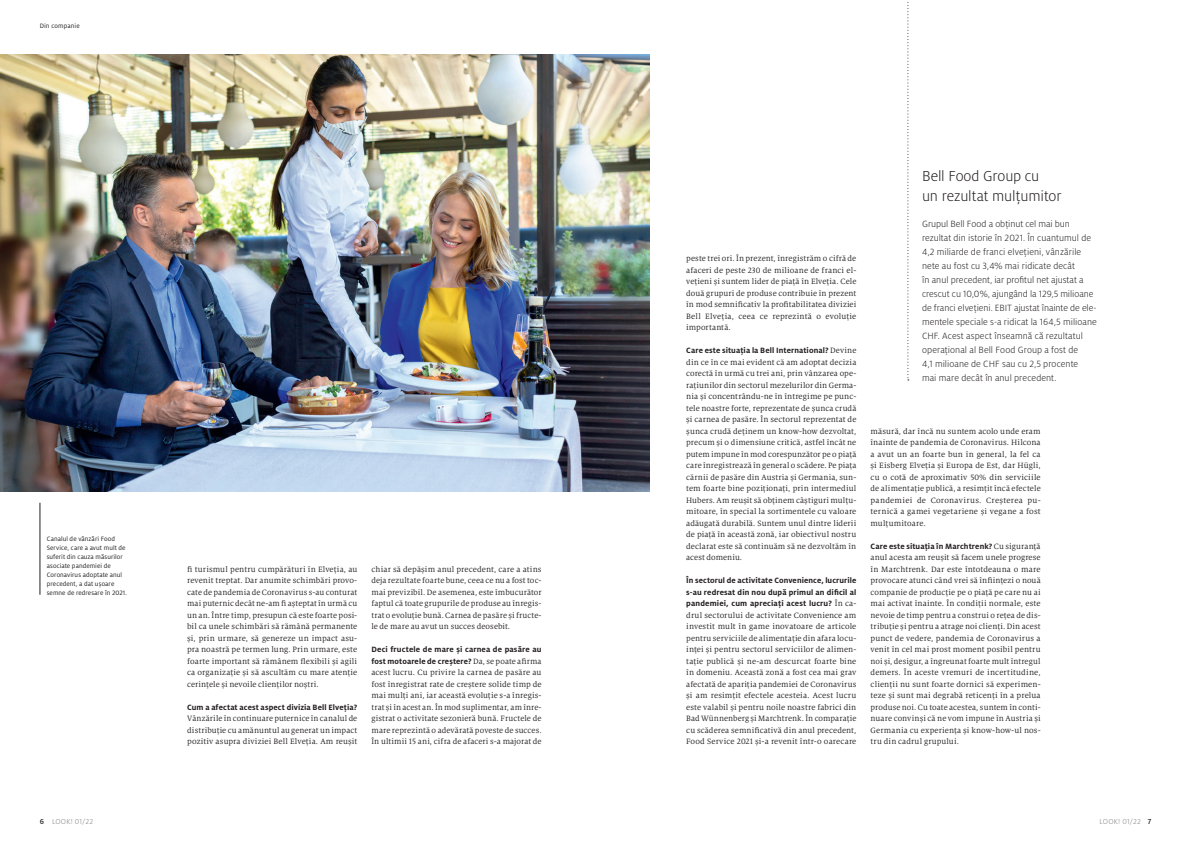
<style>
.page{position:relative;width:1191px;height:842px;background:#fff}
.page>*{position:absolute;margin:0;border:0;box-sizing:border-box;transform-origin:0 0}
.t1{font:300 16px/20px "Milo Pro";letter-spacing:-.01em;color:#231f20}
.t2{font:300 10px/14px "Milo Pro";color:#231f20}
.t3{font:8.5px/11.5px "Milo Serif Pro";letter-spacing:.015em;color:#231f20;text-align:justify}
.t4{font:700 8.5px/11.5px "Milo Pro";letter-spacing:.015em;color:#231f20}
.t5{font:300 8px "Milo Pro";letter-spacing:.025em;color:#808285}
.t6{font:7px/9px "Milo Pro";letter-spacing:.01em;color:#231f20}
.s1{font-family:"Milo Serif Pro";font-weight:400}
.s2{font-weight:500;color:#231f20}
</style>
<div class="page">
<img style="left:0;top:55px;width:649px;height:436px">
<hr style="left:40px;top:503px;width:1px;height:92px;background:#231f20">
<svg style="left:907px;top:2px;width:2px;height:378px"></svg>
<p class="t6" style="left:40px;top:22px;width:42px">Din companie</p>
<p class="t6" style="left:47px;top:534px;width:82px">Canalul de vânzări Food<br>Service, care a avut mult de suferit din cauza măsurilor asociate pandemiei de<br>Coronavirus adoptate anul precedent, a dat ușoare semne de redresare în 2021.</p>
<p class="t3" style="left:187px;top:563px;width:172px">fi turismul pentru cumpărături în Elveția, au revenit treptat. Dar anumite schimbări provo&shy;cate de pandemia de Coronavirus s-au conturat mai puternic decât ne-am fi așteptat în urmă cu un an. Între timp, presupun că este foarte posi&shy;bil ca unele schimbări să rămână permanente și, prin urmare, să genereze un impact asu&shy;pra noastră pe termen lung. Prin urmare, este foarte important să rămânem flexibili și agili ca organizație și să ascultăm cu mare atenție cerințele și nevoile clienților noștri.</p>
<p class="t4" style="left:187px;top:701px;width:172px">Cum a afectat acest aspect divizia Bell Elveția?</p>
<p class="t3" style="left:187px;top:713px;width:172px">Vânzările în continuare puternice în canalul de distribuție cu amănuntul au generat un impact pozitiv asupra diviziei Bell Elveția. Am reușit</p>
<p class="t3" style="left:371px;top:563px;width:172px">chiar să depășim anul precedent, care a atins deja rezultate foarte bune, ceea ce nu a fost toc&shy;mai previzibil. De asemenea, este îmbucurător faptul că toate grupurile de produse au înregis&shy;trat o evoluție bună. Carnea de pasăre și fructe&shy;le de mare au avut un succes deosebit.</p>
<p class="t4" style="left:371px;top:644px;width:172px">Deci fructele de mare și carnea de pasăre au fost motoarele de creștere? <span class="s1">Da, se poate afirma</span></p>
<p class="t3" style="left:371px;top:667px;width:172px">acest lucru. Cu privire la carnea de pasăre au fost înregistrat rate de creștere solide timp de mai mulți ani, iar această evoluție s-a înregis&shy;trat și în acest an. În mod suplimentar, am înre&shy;gistrat o activitate sezonieră bună. Fructele de mare reprezintă o adevărată poveste de succes.<br>În ultimii 15 ani, cifra de afaceri s-a majorat de</p>
<p class="t3" style="left:686px;top:253px;width:172px">peste trei ori. În prezent, înregistrăm o cifră de afaceri de peste 230 de milioane de franci el&shy;vețieni și suntem lider de piață în Elveția. Cele două grupuri de produse contribuie în prezent în mod semnificativ la profitabilitatea diviziei Bell Elveția, ceea ce reprezintă o evoluție importantă.</p>
<p class="t4" style="left:686px;top:345px;width:172px">Care este situația la Bell International? <span class="s1">Devine</span></p>
<p class="t3" style="left:686px;top:356px;width:172px">din ce în ce mai evident că am adoptat decizia corectă în urmă cu trei ani, prin vânzarea ope&shy;rațiunilor din sectorul mezelurilor din Germa&shy;nia și concentrându-ne în întregime pe punc&shy;tele noastre forte, reprezentate de șunca crudă și carnea de pasăre. În sectorul reprezentat de șunca crudă deținem un know-how dezvoltat, precum și o dimensiune critică, astfel încât ne putem impune în mod corespunzător pe o piață care înregistrează în general o scădere. Pe piața cărnii de pasăre din Austria și Germania, sun&shy;tem foarte bine poziționați, prin intermediul Hubers. Am reușit să obținem câștiguri mulțu&shy;mitoare, în special la sortimentele cu valoare adăugată durabilă. Suntem unul dintre liderii de piață în această zonă, iar obiectivul nostru declarat este să continuăm să ne dezvoltăm în acest domeniu.</p>
<p class="t4" style="left:686px;top:575px;width:172px;text-align:justify">În sectorul de activitate Convenience, lucrurile s-au redresat din nou după primul an dificil al pandemiei, cum apreciați acest lucru? <span class="s1">În ca-</span></p>
<p class="t3" style="left:686px;top:609px;width:172px">drul sectorului de activitate Convenience am investit mult în game inovatoare de articole pentru serviciile de alimentație din afara locu&shy;inței și pentru sectorul serviciilor de alimen&shy;tație publică și ne-am descurcat foarte bine în domeniu. Această zonă a fost cea mai grav afectată de apariția pandemiei de Coronavirus și am resimțit efectele acesteia. Acest lucru este valabil și pentru noile noastre fabrici din Bad Wünnenberg și Marchtrenk. În comparație cu scăderea semnificativă din anul precedent, Food Service 2021 și-a revenit într-o oarecare</p>
<h1 class="t1" style="left:922px;top:166px;width:141px">Bell Food Group cu<br>un rezultat mulțumitor</h1>
<p class="t2" style="left:922px;top:217px;width:176px">Grupul Bell Food a obținut cel mai bun rezultat din istorie în 2021. În cuantumul de 4,2 miliarde de franci elvețieni, vânzările nete au fost cu 3,4% mai ridicate decât<br>în anul precedent, iar profitul net ajustat a crescut cu 10,0%, ajungând la 129,5 milioane de franci elvețieni. EBIT ajustat înainte de ele&shy;mentele speciale s-a ridicat la 164,5 milioane CHF. Acest aspect înseamnă că rezultatul operațional al Bell Food Group a fost de<br>4,1 milioane de CHF sau cu 2,5 procente<br>mai mare decât în anul precedent.</p>
<p class="t3" style="left:870px;top:425px;width:172px">măsură, dar încă nu suntem acolo unde eram înainte de pandemia de Coronavirus. Hilcona a avut un an foarte bun în general, la fel ca și Eisberg Elveția și Europa de Est, dar Hügli, cu o cotă de aproximativ 50% din serviciile de alimentație publică, a resimțit încă efectele pandemiei de Coronavirus. Creșterea pu&shy;ternică a gamei vegetariene și vegane a fost mulțumitoare.</p>
<p class="t4" style="left:870px;top:540px;width:172px">Care este situația în Marchtrenk? <span class="s1">Cu siguranță</span></p>
<p class="t3" style="left:870px;top:552px;width:172px">anul acesta am reușit să facem unele progrese în Marchtrenk. Dar este întotdeauna o mare provocare atunci când vrei să înființezi o nouă companie de producție pe o piață pe care nu ai mai activat înainte. În condiții normale, este nevoie de timp pentru a construi o rețea de dis&shy;tribuție și pentru a atrage noi clienți. Din acest punct de vedere, pandemia de Coronavirus a venit în cel mai prost moment posibil pentru noi și, desigur, a îngreunat foarte mult întregul demers. În aceste vremuri de incertitudine, clienții nu sunt foarte dornici să experimen&shy;teze și sunt mai degrabă reticenți în a prelua produse noi. Cu toate acestea, suntem în conti&shy;nuare convinși că ne vom impune în Austria și Germania cu experiența și know-how-ul nos&shy;tru din cadrul grupului.</p>
<p class="t5" style="left:40px;top:817px;width:55px"><span class="s2">6</span> LOOK! 01/22</p>
<p class="t5" style="left:1099px;top:817px;width:53px">LOOK! 01/22 <span class="s2">7</span></p>
</div>
